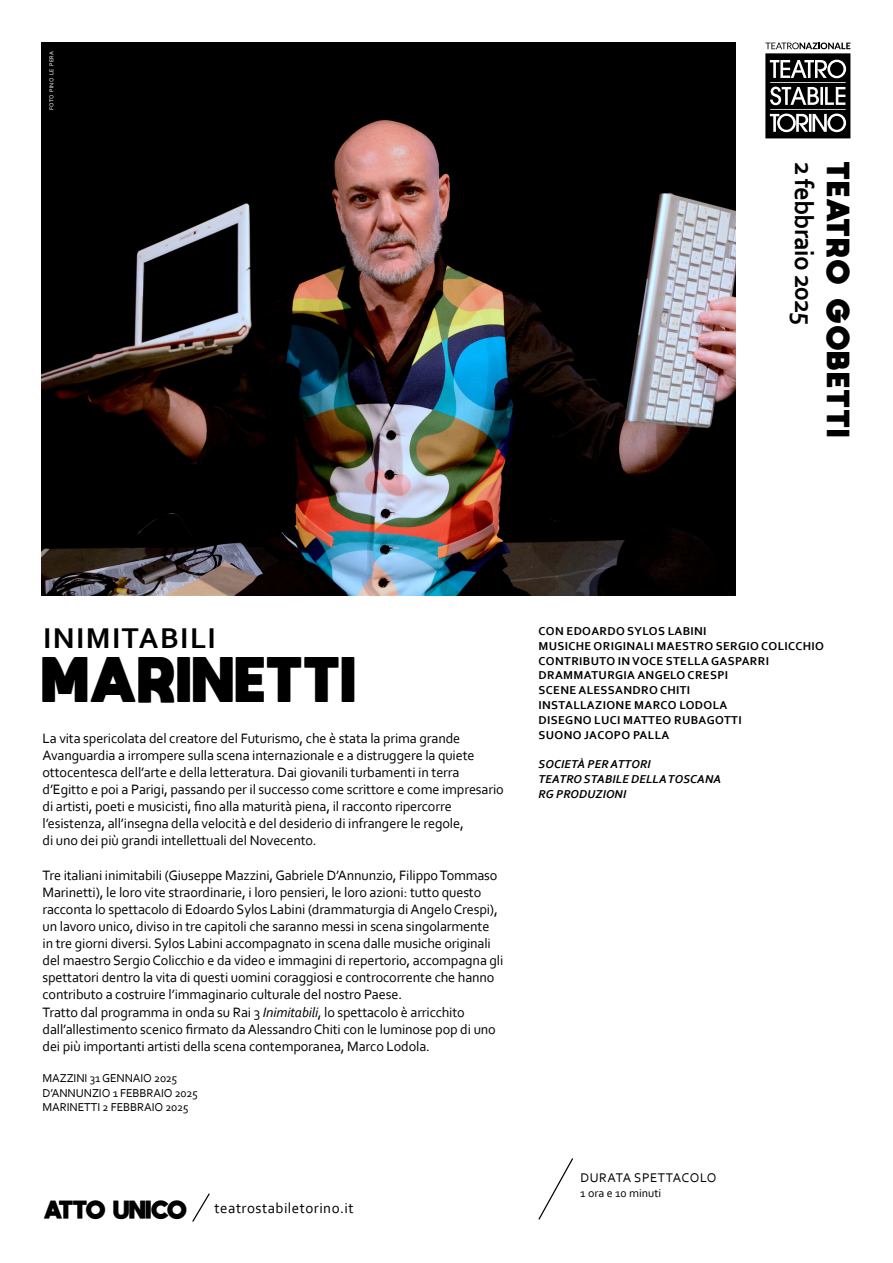
<style>
.page{position:relative;width:893px;height:1263px;background:#fff}
.page>*{position:absolute;margin:0;border:0;box-sizing:border-box;transform-origin:0 0}
.t1{font:800 45px "moon get";color:#000}
.t2{font:700 30px "Corbel";color:#000}
.t3{font:700 27px "Corbel";letter-spacing:-.05em;color:#000}
.t4{font:800 22.5px "moon get";letter-spacing:.1em;color:#000}
.t5{font:800 18px "moon get";color:#000}
.t6{font:15px "Corbel";letter-spacing:.03em;color:#000}
.t7{font:14.25px/17.1px "Corbel";letter-spacing:-.01em;color:#000}
.t8{font:13.2px "Corbel";letter-spacing:.04em;color:#000}
.t9{font:700 12px/14.9px "Corbel";letter-spacing:.03em;color:#000}
.t10{font:12px/14.4px "Corbel";letter-spacing:-.01em;color:#000}
.t11{font:italic 700 12px/14.9px "Corbel";letter-spacing:.01em;color:#000}
.t12{font:6px "Corbel";letter-spacing:.025em;color:#fff}
.s1{font-style:italic}
</style>
<div class="page">
<img style="left:42px;top:43px;width:694px;height:552px">
<svg style="left:538px;top:1158px;width:36px;height:62px"></svg>
<svg style="left:192px;top:1193px;width:18px;height:29px"></svg>
<div style="left:765px;top:53px;width:85px;height:85px;background:#000"></div>
<svg style="left:770px;top:60px;width:76px;height:72px"></svg>
<svg style="left:765px;top:43px;width:85px;height:6px"></svg>
<p class="t12" style="left:48px;top:110px;width:60px;rotate:-90deg">foto PINO LE PERA</p>
<h3 class="t3" style="left:821px;top:162px;width:165px;rotate:90deg">2 FEBBRAIO 2025</h3>
<h3 class="t4" style="left:852px;top:162px;width:277px;rotate:90deg">teatro gobetti</h3>
<h2 class="t2" style="left:43px;top:620px;width:17px">INIMITABILI</h2>
<h1 class="t1" style="left:43px;top:651px;width:83px">MARI</h1>
<h1 class="t1" style="left:193px;top:651px;width:74px">NETTI</h1>
<p class="t7" style="left:43px;top:729px;width:463px">La vita spericolata del creatore del Futurismo, che è stata la prima grande Avanguardia a irrompere sulla scena internazionale e a distruggere la quiete ottocentesca dell’arte e della letteratura. Dai giovanili turbamenti in terra d’Egitto e poi a Parigi, passando per il successo come scrittore e come impresario di artisti, poeti e musicisti, fino alla maturità piena, il racconto ripercorre l’esistenza, all’insegna della velocità e del desiderio di infrangere le regole,<br>di uno dei più grandi intellettuali del Novecento.</p>
<p class="t7" style="left:43px;top:866px;width:462px">Tre italiani inimitabili (Giuseppe Mazzini, Gabriele D’Annunzio, Filippo Tommaso Marinetti), le loro vite straordinarie, i loro pensieri, le loro azioni: tutto questo racconta lo spettacolo di Edoardo Sylos Labini (drammaturgia di Angelo Crespi), un lavoro unico, diviso in tre capitoli che saranno messi in scena singolarmente in tre giorni diversi. Sylos Labini accompagnato in scena dalle musiche originali del maestro Sergio Colicchio e da video e immagini di repertorio, accompagna gli spettatori dentro la vita di questi uomini coraggiosi e controcorrente che hanno contributo a costruire l’immaginario culturale del nostro Paese.<br>Tratto dal programma in onda su Rai 3 <span class="s1">Inimitabili</span>, lo spettacolo è arricchito dall’allestimento scenico firmato da Alessandro Chiti con le luminose pop di uno dei più importanti artisti della scena contemporanea, Marco Lodola.</p>
<p class="t10" style="left:43px;top:1071px;width:157px">MAZZINI 31 GENNAIO 2025<br>D’ANNU NZIO 1 FEBBRAIO 2025<br>MARINETTI 2 FEBBRAIO 2025</p>
<p class="t5" style="left:44px;top:1198px;width:17px">ATTO</p>
<p class="t5" style="left:113px;top:1198px;width:75px">UNICO</p>
<p class="t6" style="left:215px;top:1199px;width:141px">teatrostabiletorino.it</p>
<p class="t9" style="left:539px;top:623px;width:287px">CON EDOARDO SYLOS LABINI<br>MUSICHE ORIGINALI MAESTRO SERGIO COLICCHIO<br>CONTRIBUTO IN VOCE STELLA GASPARRI<br>DRAMMATURGIA ANGELO CRESPI<br>SCENE ALESS</p>
<p class="t9" style="left:539px;top:682px;width:205px;text-indent:77px">ANDRO CHITI<br>INSTALLAZIONE MARCO LODOLA<br>DISEGNO LUCI MATTEO RUBAGOTTI<br>SUONO JACOPO PALLA</p>
<p class="t11" style="left:539px;top:757px;width:184px">SOCIETÀ PER ATTORI<br>TEATRO STABILE DELLATOSCANA<br>RG PRODUZIONI</p>
<p class="t8" style="left:581px;top:1169px;width:137px">durata spettacolo</p>
<p class="t10" style="left:580px;top:1186px;width:83px">1 ora e 10 minuti</p>
</div>
